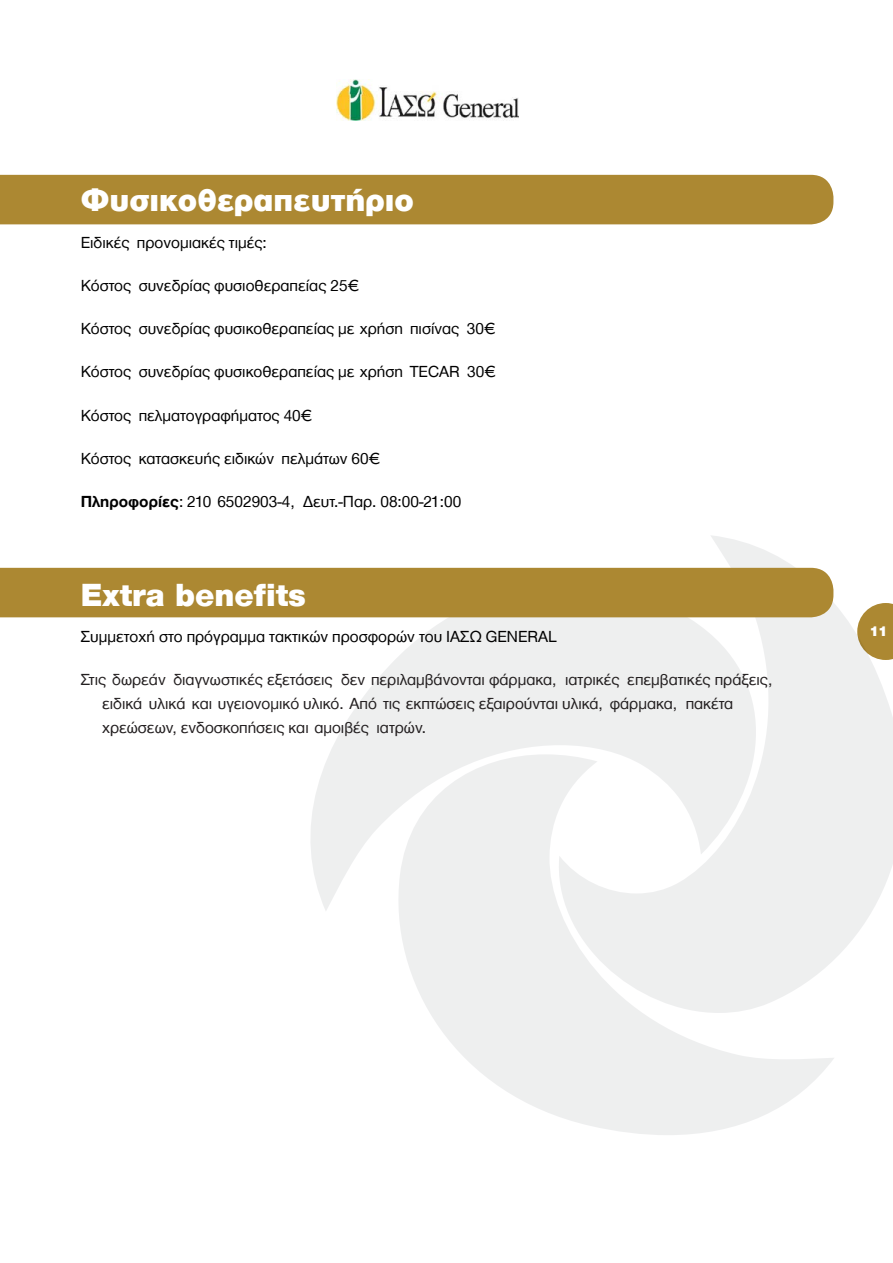
<style>
.page{position:relative;width:893px;height:1263px;background:#fff}
.page>*{position:absolute;margin:0;border:0;box-sizing:border-box;transform-origin:0 0}
.t1{font:900 33px "CF Helvetica";color:#fff}
.t2{font:16.5px "CF Helvetica";color:#000}
.t3{font:16.5px/24px "CF Helvetica";color:#231f20}
.t4{font:900 15px "CF Helvetica";color:#fff}
.s1{font-weight:700}
</style>
<div class="page">
<svg style="left:291px;top:617px;width:261px;height:293px;fill:#eeefef"></svg>
<svg style="left:387px;top:754px;width:447px;height:381px;fill:#eeefef"></svg>
<svg style="left:552px;top:535px;width:341px;height:478px;fill:#eeefef"></svg>
<img style="left:336px;top:79px;width:182px;height:42px">
<div style="left:0;top:175px;width:833px;height:49px;background:#ac8832"></div>
<div style="left:0;top:568px;width:833px;height:49px;background:#ac8832"></div>
<h1 class="t1" style="left:81px;top:182px;width:335px">Φυσικοθεραπευτήριο</h1>
<p class="t2" style="left:81px;top:234px;width:188px">Ειδικές προνομιακές τιμές:</p>
<p class="t2" style="left:81px;top:277px;width:280px">Κόστος συνεδρίας φυσιοθεραπείας 25€</p>
<p class="t2" style="left:81px;top:320px;width:416px">Κόστος συνεδρίας φυσικοθεραπείας με χρήση πισίνας 30€</p>
<p class="t2" style="left:81px;top:363px;width:416px">Κόστος συνεδρίας φυσικοθεραπείας με χρήση TECAR 30€</p>
<p class="t2" style="left:81px;top:406px;width:233px">Κόστος πελματογραφήματος 40€</p>
<p class="t2" style="left:81px;top:449px;width:301px">Κόστος κατασκευής ειδικών πελμάτων 60€</p>
<p class="t2" style="left:81px;top:493px;width:382px"><span class="s1">Πληροφορίες</span>: 210 6502903-4, Δευτ.-Παρ. 08:00-21:00</p>
<h1 class="t1" style="left:81px;top:577px;width:227px">Extra benefits</h1>
<p class="t2" style="left:81px;top:628px;width:477px">Συμμετοχή στο πρόγραμμα τακτικών προσφορών του ΙΑΣΩ GENERAL</p>
<p class="t3" style="left:102px;top:668px;width:672px;text-indent:-21px">Στις δωρεάν διαγνωστικές εξετάσεις δεν περιλαμβάνονται φάρμακα, ιατρικές επεμβατικές πράξεις, ειδικά υλικά και υγειονομικό υλικό. Από τις εκπτώσεις εξαιρούνται υλικά, φάρμακα, πακέτα χρεώσεων, ενδοσκοπήσεις και αμοιβές ιατρών.</p>
<p class="t4" style="left:870px;top:622px;width:19px">11</p>
</div>
